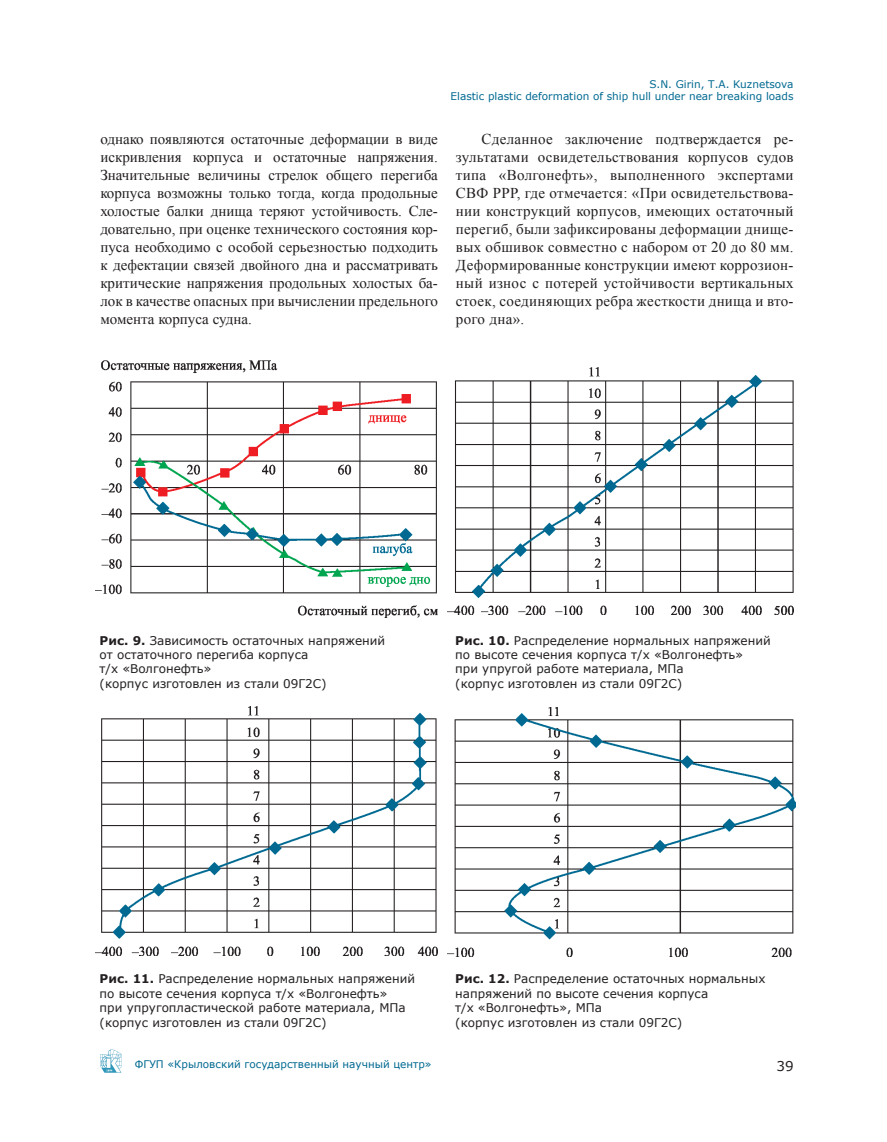
<style>
.page{position:relative;width:887px;height:1142px;background:#fff}
.page>*{position:absolute;margin:0;border:0;box-sizing:border-box;transform-origin:0 0}
.t1{font:15px/18px "Times New Roman";color:#231f20;text-align:justify}
.t2{font:13.5px "Verdana";color:#231f20}
.t3{font:12px/14.4px "Verdana";color:#231f20}
.t4{font:10.5px/12.6px "Verdana";color:#006991;text-align:right}
.s1{font-weight:700}
</style>
<div class="page">
<img style="left:100px;top:1049px;width:22px;height:24px">
<img style="left:95px;top:360px;width:342px;height:257px">
<img style="left:448px;top:368px;width:345px;height:247px">
<img style="left:95px;top:706px;width:343px;height:249px">
<img style="left:448px;top:707px;width:347px;height:249px">
<p class="t4" style="left:450px;top:78px;width:345px">S.N . Girin, Т.А. Kuznetsova<br>Elastic plastic deformation of ship hull under near breaking loads</p>
<p class="t1" style="left:100px;top:129px;width:339px">однако появляются остаточные деформации в виде искривления корпуса и остаточные напряжения.<br>Значительные величины стрелок общего перегиба корпуса возможны только тогда, когда продольные холостые балки днища теряют устойчивость. Сле&shy;довательно, при оценке технического состояния кор&shy;пуса необходимо с особой серьезностью подходить к дефектации связей двойного дна и рассматривать критические напряжения продольных холостых ба&shy;лок в качестве опасных при вычислении предельного момента корпуса судна.</p>
<p class="t1" style="left:456px;top:130px;width:339px;text-indent:26px">Сделанное заключение подтверждается ре&shy;зультатами освидетельствования корпусов судов типа «Волгонефть», выполненного экспертами СВФ РРР, где отмечается: «При освидетельствова&shy;нии конструкций корпусов, имеющих остаточный перегиб, были зафиксированы деформации днище&shy;вых обшивок совместно с набором от 20 до 80 мм.<br>Деформированные конструкции имеют коррозион&shy;ный износ с потерей устойчивости вертикальных стоек, соединяющих ребра жесткости днища и вто&shy;рого дна».</p>
<p class="t3" style="left:100px;top:633px;width:287px"><span class="s1">Рис. 9.</span> Зависимость остаточных напряжений от остаточного перегиба корпуса<br>т/х «Волгонефть»<br>(корпус изготовлен из стали 09Г2С)</p>
<p class="t3" style="left:455px;top:633px;width:317px"><span class="s1">Рис. 10.</span> Распределение нормальных напряжений по высоте сечения корпуса т/х «Волгонефть»<br>при упругой работе материала, МПа<br>(корпус изготовлен из стали 09Г2С)</p>
<p class="t3" style="left:100px;top:971px;width:317px"><span class="s1">Рис. 11.</span> Распределение нормальных напряжений по высоте сечения корпуса т/х «Волгонефть»<br>при упругопластической работе материала, МПа (корпус изготовлен из стали 09Г2С)</p>
<p class="t3" style="left:455px;top:971px;width:312px"><span class="s1">Рис. 12.</span> Распределение остаточных нормальных напряжений по высоте сечения корпуса<br>т/х «Волгонефть», МПа<br>(корпус изготовлен из стали 09Г2С)</p>
<p class="t4" style="left:135px;top:1058px;width:298px">ФГУП «Крыловский государственный научный центр»</p>
<p class="t2" style="left:776px;top:1056px;width:19px">39</p>
</div>
